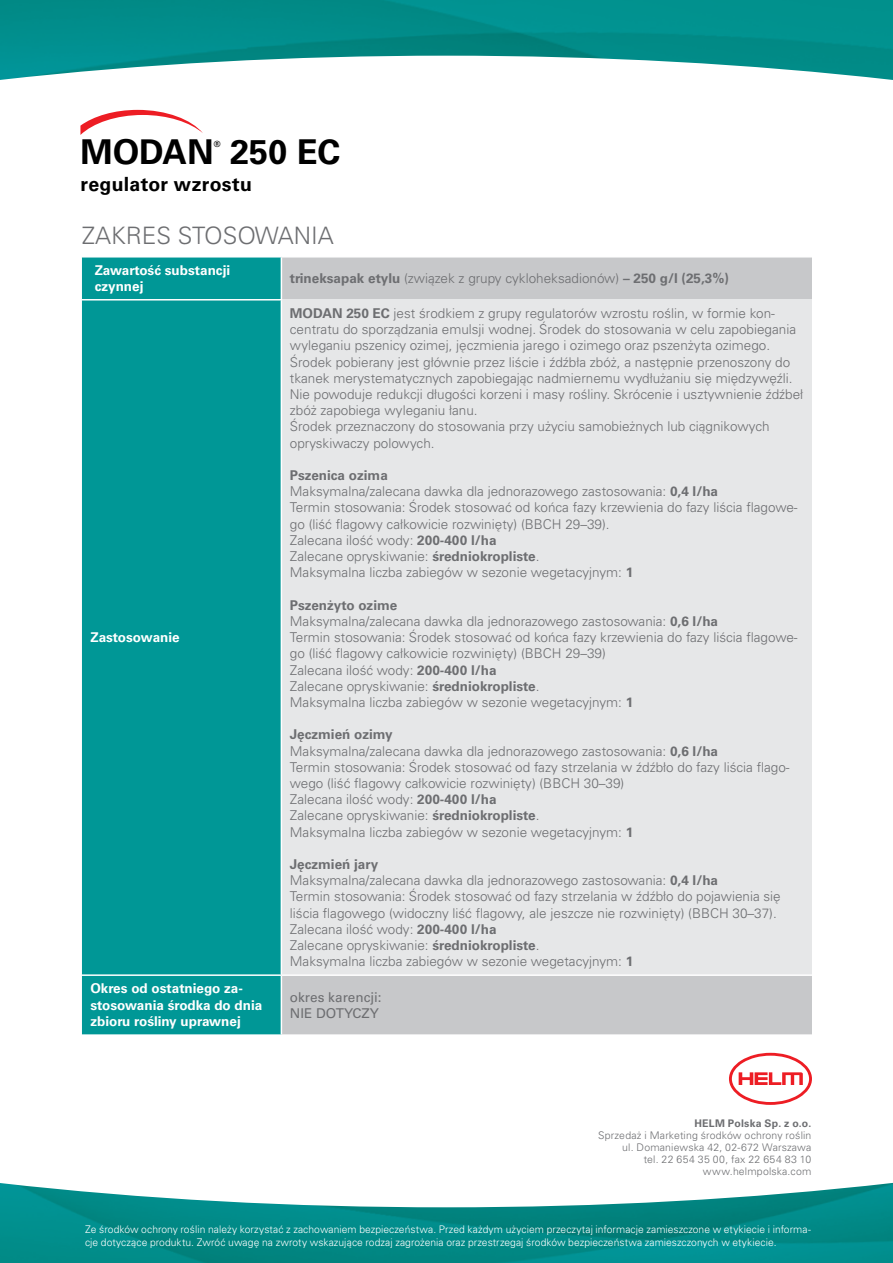
<style>
.page{position:relative;width:893px;height:1263px;background:#fff}
.page>*{position:absolute;margin:0;border:0;box-sizing:border-box;transform-origin:0 0}
.t1{font:700 34.2px "Univers LT Pro 65";color:#000}
.t2{font:300 24px "Univers LT Std";color:#6d6e71}
.t3{font:700 19.5px "Univers LT Pro 65";letter-spacing:.015em;color:#000}
.t4{font:300 13.5px/16.2px "Univers LT Pro 45";color:#6d6e71}
.t5{font:700 13.5px/16.2px "Univers LT Pro 65";color:#fff}
.t6{font:700 13.5px "Univers LT Pro 65";color:#6d6e71}
.t7{font:13.5px/16.2px "Univers LT Pro 55 Roman";color:#6d6e71}
.t8{font:300 10.5px/12.6px "Univers LT Pro 45";letter-spacing:.005em;color:#fff}
.t9{font:300 10.5px/12px "Univers LT Pro 45";letter-spacing:.015em;color:#6d6e71;text-align:right}
.t10{font:700 10.5px "Univers LT Pro 65";letter-spacing:.025em;color:#6d6e71}
.t11{font:700 8.55px "Univers LT Pro 65";color:#000}
.s1{font-family:"Univers LT Pro 65";font-weight:700}
</style>
<div class="page">
<img style="left:0;top:0;width:893px;height:80px">
<img style="left:0;top:1183px;width:893px;height:80px">
<div style="left:82px;top:258px;width:199px;height:776px;background:#009796"></div>
<div style="left:282px;top:258px;width:530px;height:776px;background:#c7c8ca"></div>
<div style="left:281px;top:300px;width:531px;height:675px;background:#e6e7e8"></div>
<hr style="left:82px;top:299px;width:200px;height:1px;background:#fff">
<hr style="left:281px;top:300px;width:1px;height:674px;background:#fff">
<hr style="left:82px;top:974px;width:199px;height:2px;background:#fff">
<hr style="left:281px;top:974px;width:531px;height:2px;background:#fff">
<svg style="left:80px;top:110px;width:123px;height:25px"></svg>
<svg style="left:729px;top:1053px;width:83px;height:52px"></svg>
<h1 class="t1" style="left:80px;top:128px;width:135px">MODAN</h1>
<p class="t11" style="left:214px;top:138px;width:8px">®</p>
<h1 class="t1" style="left:230px;top:128px;width:112px">250 EC</h1>
<h3 class="t3" style="left:80px;top:171px;width:173px">regulator wzrostu</h3>
<h2 class="t2" style="left:82px;top:221px;width:253px">ZAKRES STOSOWANIA</h2>
<p class="t5" style="left:95px;top:261px;width:137px">Zawartość substancji czynnej</p>
<p class="t4" style="left:290px;top:270px;width:440px"><span class="s1">trineksapak etylu</span> (związek z grupy cykloheksadionów) <span class="s1">– 250 g/l (25,3%)</span></p>
<p class="t5" style="left:90px;top:629px;width:91px">Zastosowanie</p>
<p class="t4" style="left:290px;top:305px;width:515px"><span class="s1">MODAN 250 EC</span> jest środkiem z grupy regulatorów wzrostu roślin, w formie kon&shy;centratu do sporządzania emulsji wodnej. Środek do stosowania w celu zapobiegania wyleganiu pszenicy ozimej, jęczmienia jarego i ozimego oraz pszenżyta ozimego.<br>Środek pobierany jest głównie przez liście i źdźbła zbóż, a następnie przenoszony do tkanek merystematycznych zapobiegając nadmiernemu wydłużaniu się międzywęźli.<br>Nie powoduje redukcji długości korzeni i masy rośliny. Skrócenie i usztywnienie źdźbeł zbóż zapobiega wyleganiu łanu.<br>Środek przeznaczony do stosowania przy użyciu samobieżnych lub ciągnikowych opryskiwaczy polowych.</p>
<p class="t6" style="left:290px;top:466px;width:99px">Pszenica ozima</p>
<p class="t4" style="left:290px;top:483px;width:509px">Maksymalna/zalecana dawka dla jednorazowego zastosowania: <span class="s1">0,4 l/ha<br></span>Termin stosowania: Środek stosować od końca fazy krzewienia do fazy liścia flagowe&shy;go (liść flagowy całkowicie rozwinięty) (BBCH 29–39).<br>Zalecana ilość wody: <span class="s1">200-400 l/ha<br></span>Zalecane opryskiwanie: <span class="s1">średniokropliste</span>.<br>Maksymalna liczba zabiegów w sezonie wegetacyjnym: <span class="s1">1</span></p>
<p class="t6" style="left:290px;top:595px;width:109px">Pszenżyto ozime</p>
<p class="t4" style="left:290px;top:613px;width:509px">Maksymalna/zalecana dawka dla jednorazowego zastosowania: <span class="s1">0,6 l/ha<br></span>Termin stosowania: Środek stosować od końca fazy krzewienia do fazy liścia flagowe&shy;go (liść flagowy całkowicie rozwinięty) (BBCH 29–39)<br>Zalecana ilość wody: <span class="s1">200-400 l/ha<br></span>Zalecane opryskiwanie: <span class="s1">średniokropliste</span>.<br>Maksymalna liczba zabiegów w sezonie wegetacyjnym: <span class="s1">1</span></p>
<p class="t6" style="left:290px;top:725px;width:104px">Jęczmień ozimy</p>
<p class="t4" style="left:290px;top:742px;width:501px">Maksymalna/zalecana dawka dla jednorazowego zastosowania: <span class="s1">0,6 l/ha<br></span>Termin stosowania: Środek stosować od fazy strzelania w źdźbło do fazy liścia flago&shy;wego (liść flagowy całkowicie rozwinięty) (BBCH 30–39)<br>Zalecana ilość wody: <span class="s1">200-400 l/ha<br></span>Zalecane opryskiwanie: <span class="s1">średniokropliste</span>.<br>Maksymalna liczba zabiegów w sezonie wegetacyjnym: <span class="s1">1</span></p>
<p class="t6" style="left:290px;top:855px;width:90px">Jęczmień jary</p>
<p class="t4" style="left:290px;top:872px;width:492px">Maksymalna/zalecana dawka dla jednorazowego zastosowania: <span class="s1">0,4 l/ha<br></span>Termin stosowania: Środek stosować od fazy strzelania w źdźbło do pojawienia się liścia flagowego (widoczny liść flagowy, ale jeszcze nie rozwinięty) (BBCH 30–37).<br>Zalecana ilość wody: <span class="s1">200-400 l/ha<br></span>Zalecane opryskiwanie: <span class="s1">średniokropliste</span>.<br>Maksymalna liczba zabiegów w sezonie wegetacyjnym: <span class="s1">1</span></p>
<p class="t5" style="left:90px;top:980px;width:173px">Okres od ostatniego za&shy;stosowania środka do dnia zbioru rośliny uprawnej</p>
<p class="t7" style="left:290px;top:989px;width:93px">okres karencji:<br>NIE DOTYCZY</p>
<p class="t10" style="left:694px;top:1116px;width:118px">HELM Polska Sp. z o.o.</p>
<p class="t9" style="left:598px;top:1129px;width:215px">Sprzedaż i Marketing środków ochrony roślin ul. Domaniewska 42, 02-672 Warszawa<br>tel. 22 654 35 00, fax 22 654 83 10 www.helmpolska.com</p>
<p class="t8" style="left:85px;top:1223px;width:727px">Ze środków ochrony roślin należy korzystać z zachowaniem bezpieczeństwa. Przed każdym użyciem przeczytaj informacje zamieszczone w etykiecie i informa&shy;cje dotyczące produktu. Zwróć uwagę na zwroty wskazujące rodzaj zagrożenia oraz przestrzegaj środków bezpieczeństwa zamieszczonych w etykiecie.</p>
</div>
